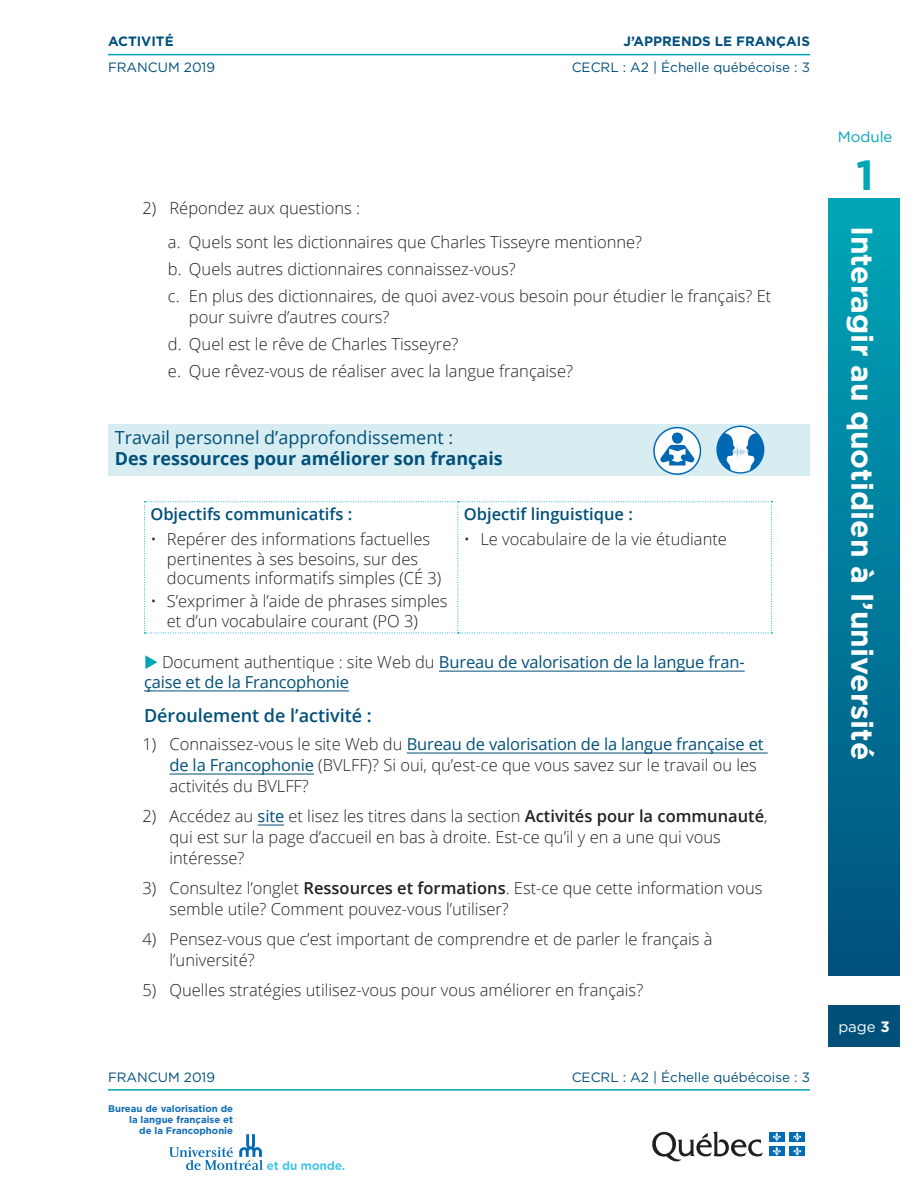
<style>
.page{position:relative;width:918px;height:1188px;background:#fff}
.page>*{position:absolute;margin:0;border:0;box-sizing:border-box;transform-origin:0 0}
.t1{font:700 42px "Gotham HTF";color:#00a5b6}
.t2{font:700 30px "Gotham HTF";color:#fff}
.t3{font:700 18px "Open Sans";color:#00507a}
.t4{font:18px "Open Sans";color:#00507a}
.t5{font:600 18px "Open Sans";color:#00507a}
.t6{font:300 16.5px/21px "Open Sans";color:#231f20}
.t7{font:16.5px/19.8px "Open Sans";letter-spacing:-.01em;color:#00507a}
.t8{font:600 16.5px "Open Sans";color:#00507a}
.t9{font:15px "Gotham";color:#00a5b6}
.t10{font:15px "Gotham HTF";color:#fff}
.t11{font:13.5px "Gotham HTF";color:#00507a}
.t12{font:700 13.5px "Gotham HTF";color:#00507a}
.t13{font:700 9.6px/11.1px "Gotham";color:#0f6cb6;text-align:right}
.s1{color:#00a5b6}
.s2{font-weight:300;color:#231f20}
.s3{font-weight:400;color:#00507a}
.s4{font-weight:600}
.s5{font-weight:700}
</style>
<div class="page">
<div style="left:828px;top:1005px;width:72px;height:41px;background:#00507a"></div>
<svg style="left:652px;top:1131px;width:111px;height:31px"></svg>
<div style="left:769px;top:1132px;width:16px;height:10px;background:#006cb7"></div>
<svg style="left:773px;top:1132px;width:8px;height:9px"></svg>
<div style="left:789px;top:1132px;width:16px;height:10px;background:#006cb7"></div>
<svg style="left:793px;top:1132px;width:8px;height:9px"></svg>
<div style="left:769px;top:1146px;width:16px;height:10px;background:#006cb7"></div>
<svg style="left:773px;top:1147px;width:8px;height:9px"></svg>
<div style="left:789px;top:1146px;width:16px;height:10px;background:#006cb7"></div>
<svg style="left:793px;top:1147px;width:8px;height:9px"></svg>
<svg style="left:169px;top:1134px;width:175px;height:36px"></svg>
<div style="left:828px;top:198px;width:72px;height:778px;background:linear-gradient(to bottom,#00a6b9,#00507d)"></div>
<hr style="left:108px;top:54px;width:702px;height:1px;background:#00a5b6">
<hr style="left:108px;top:1089px;width:702px;height:2px;background:#00a5b6">
<div style="left:108px;top:424px;width:702px;height:52px;background:#d8edf1"></div>
<hr style="left:439px;top:671px;width:306px;height:1px;background:#00507a">
<hr style="left:144px;top:691px;width:205px;height:1px;background:#00507a">
<hr style="left:407px;top:753px;width:361px;height:1px;background:#00507a">
<hr style="left:170px;top:774px;width:144px;height:1px;background:#00507a">
<svg style="left:258px;top:825px;width:26px;height:1px"></svg>
<svg style="left:144px;top:501px;width:628px;height:133px"></svg>
<div style="left:654px;top:428px;width:46px;height:46px;background:#fff;border-radius:50%"></div>
<div style="left:653px;top:427px;width:48px;height:48px;border:1px solid #0168b3;border-radius:50%"></div>
<svg style="left:660px;top:445px;width:34px;height:21px"></svg>
<div style="left:672px;top:433px;width:11px;height:11px;background:#0168b3;border-radius:50%"></div>
<svg style="left:672px;top:432px;width:11px;height:7px"></svg>
<svg style="left:717px;top:426px;width:47px;height:47px"></svg>
<svg style="left:717px;top:433px;width:47px;height:39px;background:#82b5d9"></svg>
<div style="left:716px;top:426px;width:48px;height:48px;border:1px solid #0168b3;border-radius:50%"></div>
<p class="t12" style="left:108px;top:34px;width:67px">ACTIVITÉ</p>
<p class="t12" style="left:623px;top:34px;width:188px">J’APPRENDS LE FRANÇAIS</p>
<p class="t11" style="left:108px;top:59px;width:109px">FRANCUM 2019</p>
<p class="t11" style="left:572px;top:59px;width:240px">CECRL : A2 | Échelle québécoise : 3</p>
<p class="t6" style="left:168px;top:190px;width:476px;line-height:34.5px;text-indent:-25px">2) Répondez aux questions :<br>a. Quels sont les dictionnaires que Charles Tisseyre mentionne?</p>
<p class="t6" style="left:168px;top:255px;width:605px;line-height:27px">b. Quels autres dictionnaires connaissez-vous?<br>c. En plus des dictionnaires, de quoi avez-vous besoin pour étudier le français? Et</p>
<p class="t6" style="left:168px;top:303px;width:407px;line-height:27px;text-indent:21px">pour suivre d’autres cours?<br>d. Quel est le rêve de Charles Tisseyre?<br>e. Que rêvez-vous de réaliser avec la langue française?</p>
<p class="t4" style="left:115px;top:425px;width:340px">Travail personnel d’approfondissement :</p>
<p class="t3" style="left:115px;top:446px;width:390px">Des ressources pour améliorer son français</p>
<p class="t8" style="left:150px;top:503px;width:203px">Objectifs communicatifs :</p>
<p class="t6" style="left:167px;top:528px;width:276px;line-height:19.8px;text-indent:-16px">• Repérer des informations factuelles pertinentes à ses besoins, sur des documents informatifs simples (CÉ 3)</p>
<p class="t6" style="left:167px;top:591px;width:282px;line-height:19.8px;text-indent:-16px">• S’exprimer à l’aide de phrases simples et d’un vocabulaire courant (PO 3)</p>
<p class="t8" style="left:464px;top:503px;width:171px">Objectif linguistique :</p>
<p class="t6" style="left:464px;top:528px;width:265px">• Le vocabulaire de la vie étudiante</p>
<p class="t7" style="left:144px;top:652px;width:602px"><span class="s1">◆</span> <span class="s2">Document authentique : site Web du</span> Bureau de valorisation de la langue fran&shy;çaise et de la Francophonie</p>
<p class="t5" style="left:144px;top:703px;width:229px">Déroulement de l’activité :</p>
<p class="t6" style="left:169px;top:733px;width:596px;text-indent:-27px">1) Connaissez-vous le site Web du <span class="s3">Bureau de valorisation de la langue française et de la Francophonie</span> (BVLFF)? Si oui, qu’est-ce que vous savez sur le travail ou les activités du BVLFF?</p>
<p class="t6" style="left:169px;top:805px;width:600px;text-indent:-27px">2) Accédez au <span class="s3">site</span> et lisez les titres dans la section <span class="s4">Activités pour la communauté</span>, qui est sur la page d’accueil en bas à droite. Est-ce qu’il y en a une qui vous intéresse?</p>
<p class="t6" style="left:170px;top:877px;width:594px;text-indent:-27px">3) Consultez l’onglet <span class="s4">Ressources et formations</span>. Est-ce que cette information vous semble utile? Comment pouvez-vous l’utiliser?</p>
<p class="t6" style="left:170px;top:928px;width:545px;text-indent:-27px">4) Pensez-vous que c’est important de comprendre et de parler le français à l’université?</p>
<p class="t6" style="left:143px;top:979px;width:502px">5) Quelles stratégies utilisez-vous pour vous améliorer en français?</p>
<p class="t11" style="left:108px;top:1069px;width:109px">FRANCUM 2019</p>
<p class="t11" style="left:572px;top:1069px;width:240px">CECRL : A2 | Échelle québécoise : 3</p>
<p class="t13" style="left:108px;top:1103px;width:126px">Bureau de valorisation de la langue française et<br>de la Francophonie</p>
<p class="t9" style="left:838px;top:128px;width:56px">Module</p>
<h1 class="t1" style="left:856px;top:151px;width:19px">1</h1>
<h2 class="t2" style="left:879px;top:226px;width:536px;rotate:90deg">Interagir au quotidien à l’université</h2>
<p class="t10" style="left:838px;top:1018px;width:53px">page <span class="s5">3</span></p>
</div>
